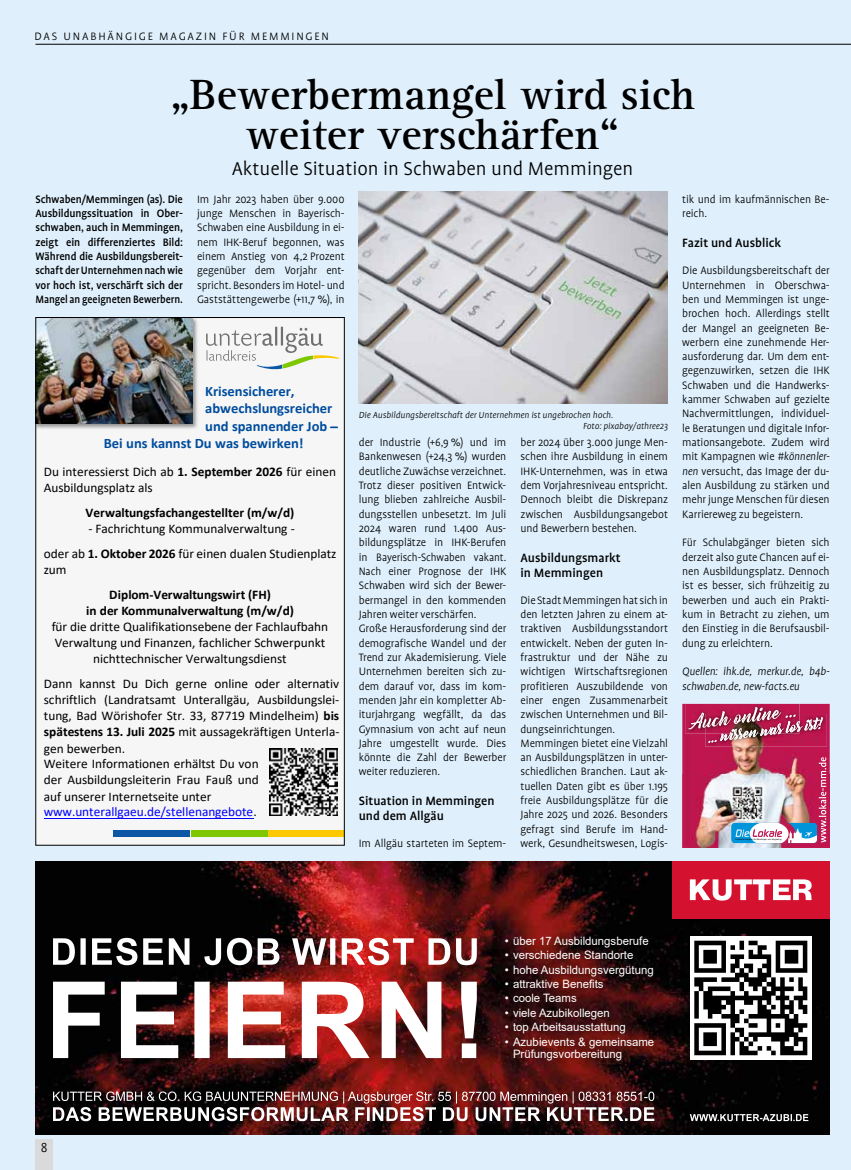
<style>
.page{position:relative;width:851px;height:1170px;background:#fff}
.page>*{position:absolute;margin:0;border:0;box-sizing:border-box;transform-origin:0 0}
.t1{font:700 43.75px/40px "Rotis Seri";color:#000;text-align:center}
.t2{font:300 21.25px "Profile";color:#000}
.t3{font:300 15px "Profile";color:#000}
.t4{font:700 14.38px "Calibri";color:#004d9e}
.t5{font:500 13.75px/15px "Profile";color:#000}
.t6{font:13.25px/16px "Calibri";color:#000}
.t7{font:700 13.25px/15.9px "Calibri";letter-spacing:.005em;color:#000;text-align:center}
.t8{font:300 12.25px/14.2px "Profile";letter-spacing:-.01em;color:#000;text-align:justify}
.t9{font:500 12.25px/14.4px "Profile";letter-spacing:-.005em;color:#000;text-align:justify;scale:.96 1}
.t10{font:italic 300 12.25px/14.2px "Profile";letter-spacing:-.01em;color:#000}
.t11{font:300 12.25px "Profile";letter-spacing:.15em;color:#000}
.t12{font:11.5px/12.2px "Arial";color:#fff}
.t13{font:italic 300 10px/11.2px "Profile";color:#000}
.s1{font-size:45px}
.s2{font-weight:700}
.s3{color:#00f}
.s4{font-style:italic}
</style>
<div class="page">
<div style="left:0;top:0;width:850px;height:1169px;background:#dff0fc"></div>
<div style="left:35px;top:1139px;width:18px;height:30px;background:#dadada"></div>
<hr style="left:35px;top:44px;width:815px;height:1px;background:#000">
<img style="left:35px;top:861px;width:794px;height:273px">
<div style="left:672px;top:861px;width:157px;height:57px;background:#d51130"></div>
<svg style="left:689px;top:879px;width:122px;height:21px"></svg>
<svg style="left:689px;top:1113px;width:119px;height:8px"></svg>
<div style="left:689px;top:936px;width:122px;height:123px;background:#fff"></div>
<svg style="left:694px;top:940px;width:113px;height:115px"></svg>
<img style="left:53px;top:981px;width:423px;height:76px">
<img style="left:292px;top:937px;width:184px;height:28px">
<svg style="left:53px;top:937px;width:226px;height:28px"></svg>
<img style="left:53px;top:1091px;width:601px;height:30px">
<img style="left:359px;top:191px;width:308px;height:212px">
<div style="left:37px;top:319px;width:305px;height:524px;background:#f6f6f6"></div>
<hr style="left:44px;top:817px;width:209px;height:1px;background:#00f">
<img style="left:37px;top:319px;width:163px;height:113px">
<img style="left:37px;top:319px;width:155px;height:105px">
<svg style="left:206px;top:327px;width:133px;height:42px"></svg>
<div style="left:114px;top:830px;width:76px;height:6px;background:#0c56a6"></div>
<div style="left:191px;top:830px;width:76px;height:6px;background:#7fc700"></div>
<div style="left:268px;top:830px;width:76px;height:6px;background:#fcc900"></div>
<img style="left:269px;top:748px;width:68px;height:67px">
<img style="left:682px;top:703px;width:147px;height:144px">
<img style="left:731px;top:757px;width:95px;height:86px">
<img style="left:685px;top:703px;width:114px;height:30px">
<img style="left:688px;top:706px;width:134px;height:36px">
<p class="t11" style="left:34px;top:30px;width:296px">DAS UNABHÄNGIGE MAGAZIN FÜR MEMMINGEN</p>
<h1 class="t1" style="left:170px;top:75px;width:525px">„Bewerbermangel wird sich weiter verschärfen<span class="s1">“</span></h1>
<h2 class="t2" style="left:232px;top:158px;width:403px">Aktuelle Situation in Schwaben und Memmingen</h2>
<p class="t9" style="left:35px;top:192px;width:155px">Schwaben/Memmingen (as). Die Ausbildungssituation in Ober&shy;schwaben, auch in Memmingen, zeigt ein differenziertes Bild:<br>Während die Ausbildungsbereit&shy;schaft der Unternehmen nach wie vor hoch ist, verschärft sich der Mangel an geeigneten Bewerbern.</p>
<p class="t8" style="left:197px;top:192px;width:149px">Im Jahr 2023 haben über 9.000 junge Menschen in Bayerisch-Schwaben eine Ausbildung in ei&shy;nem IHK-Beruf begonnen, was einem Anstieg von 4,2 Prozent gegenüber dem Vorjahr ent&shy;spricht. Besonders im Hotel- und Gaststättengewerbe (+11,7 %), in</p>
<p class="t4" style="left:205px;top:381px;width:91px">Krisensicherer,</p>
<p class="t4" style="left:205px;top:398px;width:129px">abwechslungsreicher</p>
<p class="t4" style="left:205px;top:416px;width:130px">und spannender Job ̶̶</p>
<p class="t4" style="left:104px;top:433px;width:201px">Bei uns kannst Du was bewirken!</p>
<p class="t6" style="left:44px;top:463px;width:294px">Du interessierst Dich ab <span class="s2">1. September 2026</span> für einen<br>Ausbildungsplatz als</p>
<p class="t7" style="left:86px;top:504px;width:210px">Verwaltungsfachangestellter (m/w/d)</p>
<p class="t6" style="left:44px;top:515px;width:294px;line-height:25.1px;text-align:center">- Fachrichtung Kommunalverwaltung -<br>oder ab <span class="s2">1. Oktober 2026</span> für einen dualen Studienplatz</p>
<p class="t6" style="left:44px;top:561px;width:24px">zum</p>
<p class="t7" style="left:86px;top:586px;width:209px">Diplom-Verwaltungswirt (FH)<br>in der Kommunalverwaltung (m/w/d)</p>
<p class="t6" style="left:52px;top:618px;width:278px;text-align:center">für die dritte Qualifikationsebene der Fachlaufbahn<br>Verwaltung und Finanzen, fachlicher Schwerpunkt nichttechnischer Verwaltungsdienst</p>
<p class="t6" style="left:44px;top:675px;width:297px">Dann kannst Du Dich gerne online oder alternativ schriftlich (Landratsamt Unterallgäu, Ausbildungslei&shy;tung, Bad Wörishofer Str. 33, 87719 Mindelheim) <span class="s2">bis spätestens 13. Juli 2025</span> mit aussagekräftigen Unterla&shy;gen bewerben.<br>Weitere Informationen erhältst Du von<br>der Ausbildungsleiterin Frau Fauß und<br>auf unserer Internetseite unter <span class="s3">www.unterallgaeu.de/stellenangebote</span>.</p>
<p class="t13" style="left:583px;top:409px;width:86px;text-indent:-224px">Die Ausbildungsbereitschaft der Unternehmen ist ungebrochen hoch.<br>Foto: pixabay/athree23</p>
<p class="t8" style="left:359px;top:435px;width:149px;text-align:left">der Industrie (+6,9 %) und im<br>Bankenwesen (+24,3 %) wurden deutliche Zuwächse verzeichnet.<br>Trotz dieser positiven Entwick&shy;lung blieben zahlreiche Ausbil&shy;dungsstellen unbesetzt. Im Juli<br>2024 waren rund 1.400 Aus&shy;bildungsplätze in IHK-Berufen in Bayerisch-Schwaben vakant.<br>Nach einer Prognose der IHK<br>Schwaben wird sich der Bewer&shy;bermangel in den kommenden<br>Jahren weiter verschärfen.<br>Große Herausforderung sind der demografische Wandel und der<br>Trend zur Akademisierung. Viele<br>Unternehmen bereiten sich zu&shy;dem darauf vor, dass im kom&shy;menden Jahr ein kompletter Ab&shy;iturjahrgang wegfällt, da das<br>Gymnasium von acht auf neun<br>Jahre umgestellt wurde. Dies könnte die Zahl der Bewerber weiter reduzieren.</p>
<p class="t5" style="left:359px;top:793px;width:137px">Situation in Memmingen und dem Allgäu</p>
<p class="t8" style="left:359px;top:836px;width:149px">Im Allgäu starteten im Septem-</p>
<p class="t8" style="left:520px;top:435px;width:149px">ber 2024 über 3.000 junge Men&shy;schen ihre Ausbildung in einem IHK-Unternehmen, was in etwa dem Vorjahresniveau entspricht.<br>Dennoch bleibt die Diskrepanz zwischen Ausbildungsangebot und Bewerbern bestehen.</p>
<p class="t5" style="left:520px;top:550px;width:102px">Ausbildungsmarkt in Memmingen</p>
<p class="t8" style="left:520px;top:593px;width:149px;text-align:left">Die Stadt Memmingen hat sich in den letzten Jahren zu einem at&shy;traktiven Ausbildungsstandort entwickelt. Neben der guten In&shy;frastruktur und der Nähe zu wichtigen Wirtschaftsregionen profitieren Auszubildende von einer engen Zusammenarbeit zwischen Unternehmen und Bil&shy;dungseinrichtungen.<br>Memmingen bietet eine Vielzahl an Ausbildungsplätzen in unter&shy;schiedlichen Branchen. Laut ak&shy;tuellen Daten gibt es über 1.195 freie Ausbildungsplätze für die<br>Jahre 2025 und 2026. Besonders gefragt sind Berufe im Hand&shy;werk, Gesundheitswesen, Logis-</p>
<p class="t8" style="left:682px;top:192px;width:149px">tik und im kaufmännischen Be&shy;reich.</p>
<p class="t5" style="left:682px;top:235px;width:101px">Fazit und Ausblick</p>
<p class="t8" style="left:682px;top:263px;width:149px">Die Ausbildungsbereitschaft der Unternehmen in Oberschwa&shy;ben und Memmingen ist unge&shy;brochen hoch. Allerdings stellt der Mangel an geeigneten Be&shy;werbern eine zunehmende Her&shy;ausforderung dar. Um dem ent&shy;gegenzuwirken, setzen die IHK Schwaben und die Handwerks&shy;kammer Schwaben auf gezielte Nachvermittlungen, individuel&shy;le Beratungen und digitale Infor&shy;mationsangebote. Zudem wird mit Kampagnen wie <span class="s4">#könnenler&shy;nen</span> versucht, das Image der du&shy;alen Ausbildung zu stärken und mehr junge Menschen für diesen Karriereweg zu begeistern.</p>
<p class="t8" style="left:682px;top:535px;width:149px">Für Schulabgänger bieten sich derzeit also gute Chancen auf ei&shy;nen Ausbildungsplatz. Dennoch ist es besser, sich frühzeitig zu bewerben und auch ein Prakti&shy;kum in Betracht zu ziehen, um den Einstieg in die Berufsausbil&shy;dung zu erleichtern.</p>
<p class="t10" style="left:682px;top:664px;width:149px">Quellen: ihk.de, merkur.de, b4b&shy;schwaben.de, new-facts.eu</p>
<p class="t3" style="left:41px;top:1139px;width:8px">8</p>
<p class="t12" style="left:505px;top:934px;width:145px">• über 17 Ausbildungsberufe</p>
<p class="t12" style="left:505px;top:948px;width:130px">• verschiedene Standorte</p>
<p class="t12" style="left:505px;top:963px;width:150px">• hohe Ausbildungsvergütung</p>
<p class="t12" style="left:505px;top:977px;width:100px">• attraktive Benefits</p>
<p class="t12" style="left:505px;top:992px;width:73px">• coole Teams</p>
<p class="t12" style="left:505px;top:1006px;width:106px">• viele Azubikollegen</p>
<p class="t12" style="left:505px;top:1020px;width:122px">• top Arbeitsausstattung</p>
<p class="t12" style="left:513px;top:1035px;width:143px;text-indent:-8px">• Azubievents &amp; gemeinsame<br>Prüfungsvorbereitung</p>
</div>
